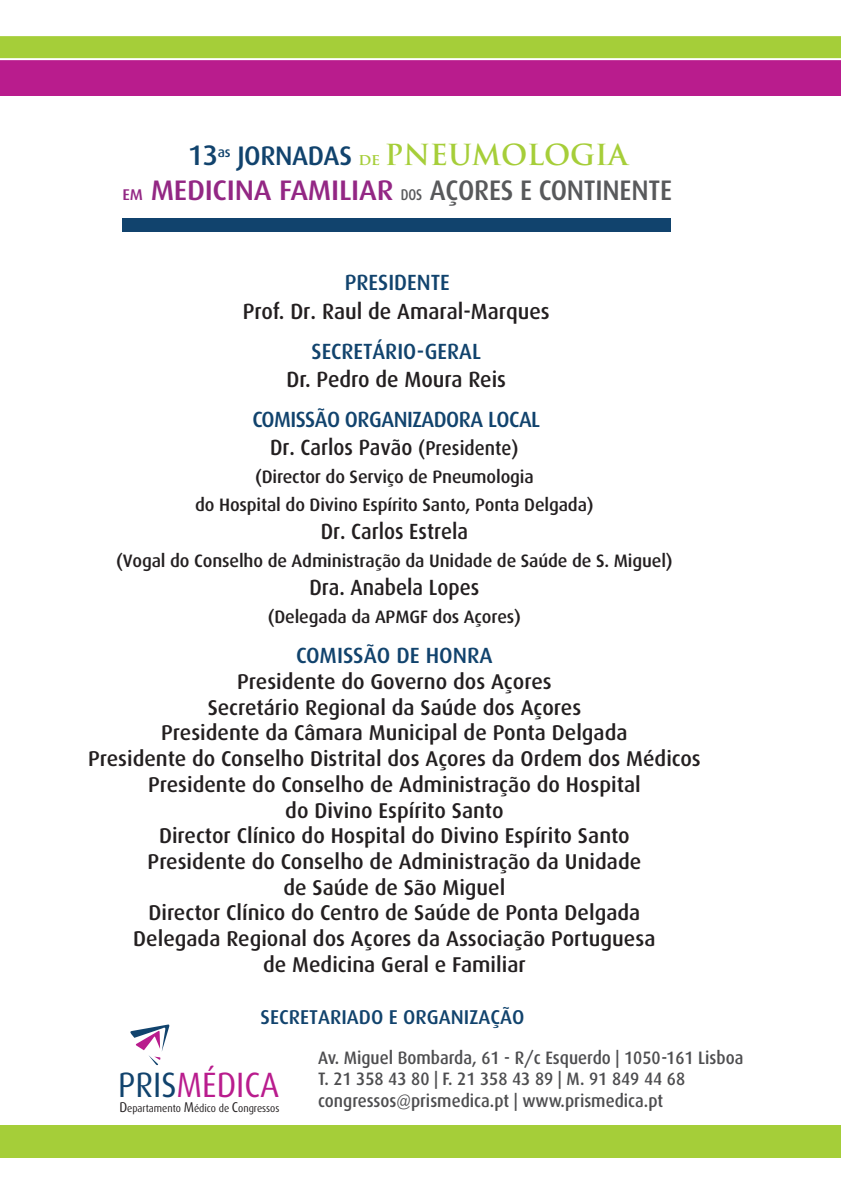
<style>
.page{position:relative;width:841px;height:1191px;background:#fff}
.page>*{position:absolute;margin:0;border:0;box-sizing:border-box;transform-origin:0 0}
.t1{font:35.2px "Dax";color:#b91c8d;scale:.93 1}
.t2{font:500 28.2px "Dax";letter-spacing:-.01em;color:#58595b;scale:.94 1}
.t3{font:700 28.2px "Trajan Pro";color:#a6ce39}
.t4{font:500 22px/28px "Dax";letter-spacing:-.025em;color:#11436d;text-align:center}
.t5{font:500 22px "Dax";color:#231f20}
.t6{font:500 22px "Dax";color:#11436d}
.t7{font:500 22px "Dax";color:#231f20;scale:.93 1}
.t8{font:500 21.4px/25.6px "Dax";color:#231f20;text-align:center}
.t9{font:500 20px "Dax";color:#11436d}
.t10{font:500 18px/28px "Dax";letter-spacing:-.01em;color:#231f20;text-align:center}
.t11{font:500 18px/21.6px "Dax";color:#4d4d4f;scale:.93 1}
.t12{font:10.6px "Dax";color:#231f20;scale:.93 1}
.s1{font-family:"Dax";font-weight:500;color:#11436d}
.s2{font-family:"Dax";font-weight:500;font-size:26.8px;color:#11436d}
.s3{font-size:15.6px}
.s4{font-size:15.6px;color:#932784}
.s5{color:#932784}
.s6{color:#231f20}
.s7{font-size:20px;color:#231f20}
.s8{color:#11436d}
.s9{font-size:14.2px}
</style>
<div class="page">
<div style="left:0;top:45px;width:840px;height:51px;background:#b91c8d"></div>
<div style="left:0;top:1125px;width:840px;height:32px;background:#a5ce39"></div>
<svg style="left:130px;top:1024px;width:39px;height:41px"></svg>
<svg style="left:0;top:36px;width:840px;height:24px;background:#acd249"></svg>
<div style="left:122px;top:219px;width:548px;height:13px;background:#11436d"></div>
<h2 class="t3" style="left:188px;top:137px;width:441px"><span class="s1">13</span><sup>as</sup> <span class="s2">JORNADAS</span> <span class="s3">de</span> PNEUMOLOGIA</h2>
<h2 class="t2" style="left:122px;top:174px;width:586px"><span class="s4">EM</span> <span class="s5">MEDICINA FAMILIAR</span> <span class="s3">DOS</span> AÇORES E CONTINENTE</h2>
<p class="t6" style="left:344px;top:270px;width:106px">PRESIDENTE</p>
<p class="t5" style="left:243px;top:299px;width:308px">Prof. Dr. Raul de Amaral-Marques</p>
<p class="t6" style="left:311px;top:339px;width:171px">SECRETÁRIO-GERAL</p>
<p class="t5" style="left:286px;top:367px;width:221px">Dr. Pedro de Moura Reis</p>
<p class="t4" style="left:252px;top:406px;width:289px">COMISSÃO ORGANIZADORA LOCAL<br><span class="s6">Dr. Carlos Pavão</span> <span class="s7">(Presidente)</span></p>
<p class="t10" style="left:195px;top:463px;width:400px">(Director do Serviço de Pneumologia<br>do Hospital do Divino Espírito Santo, Ponta Delgada)</p>
<p class="t7" style="left:320px;top:519px;width:160px">Dr. Carlos Estrela</p>
<p class="t10" style="left:116px;top:547px;width:558px">(Vogal do Conselho de Administração da Unidade de Saúde de S. Miguel)</p>
<p class="t7" style="left:309px;top:575px;width:184px">Dra. Anabela Lopes</p>
<p class="t10" style="left:268px;top:603px;width:255px">(Delegada da APMGF dos Açores)</p>
<p class="t6" style="left:296px;top:643px;width:198px">COMISSÃO DE HONRA</p>
<p class="t8" style="left:88px;top:669px;width:614px">Presidente do Governo dos Açores<br>Secretário Regional da Saúde dos Açores<br>Presidente da Câmara Municipal de Ponta Delgada<br>Presidente do Conselho Distrital dos Açores da Ordem dos Médicos Presidente do Conselho de Administração do Hospital<br>do Divino Espírito Santo<br>Director Clínico do Hospital do Divino Espírito Santo<br>Presidente do Conselho de Administração da Unidade<br>de Saúde de São Miguel<br>Director Clínico do Centro de Saúde de Ponta Delgada<br>Delegada Regional dos Açores da Associação Portuguesa<br>de Medicina Geral e Familiar</p>
<p class="t9" style="left:260px;top:1006px;width:265px">SECRETARIADO E ORGANIZAÇÃO</p>
<h1 class="t1" style="left:118px;top:1065px;width:175px"><span class="s8">PRIS</span>MÉDICA</h1>
<p class="t12" style="left:119px;top:1102px;width:173px"><span class="s9">D</span>epartamento <span class="s9">M</span>édico de <span class="s9">C</span>ongressos</p>
<p class="t11" style="left:318px;top:1046px;width:458px">Av. Miguel Bombarda, 61 - R/c Esquerdo | 1050-161 Lisboa<br>T. 21 358 43 80 | F. 21 358 43 89 | M. 91 849 44 68 congressos@prismedica.pt | www.prismedica.pt</p>
</div>
